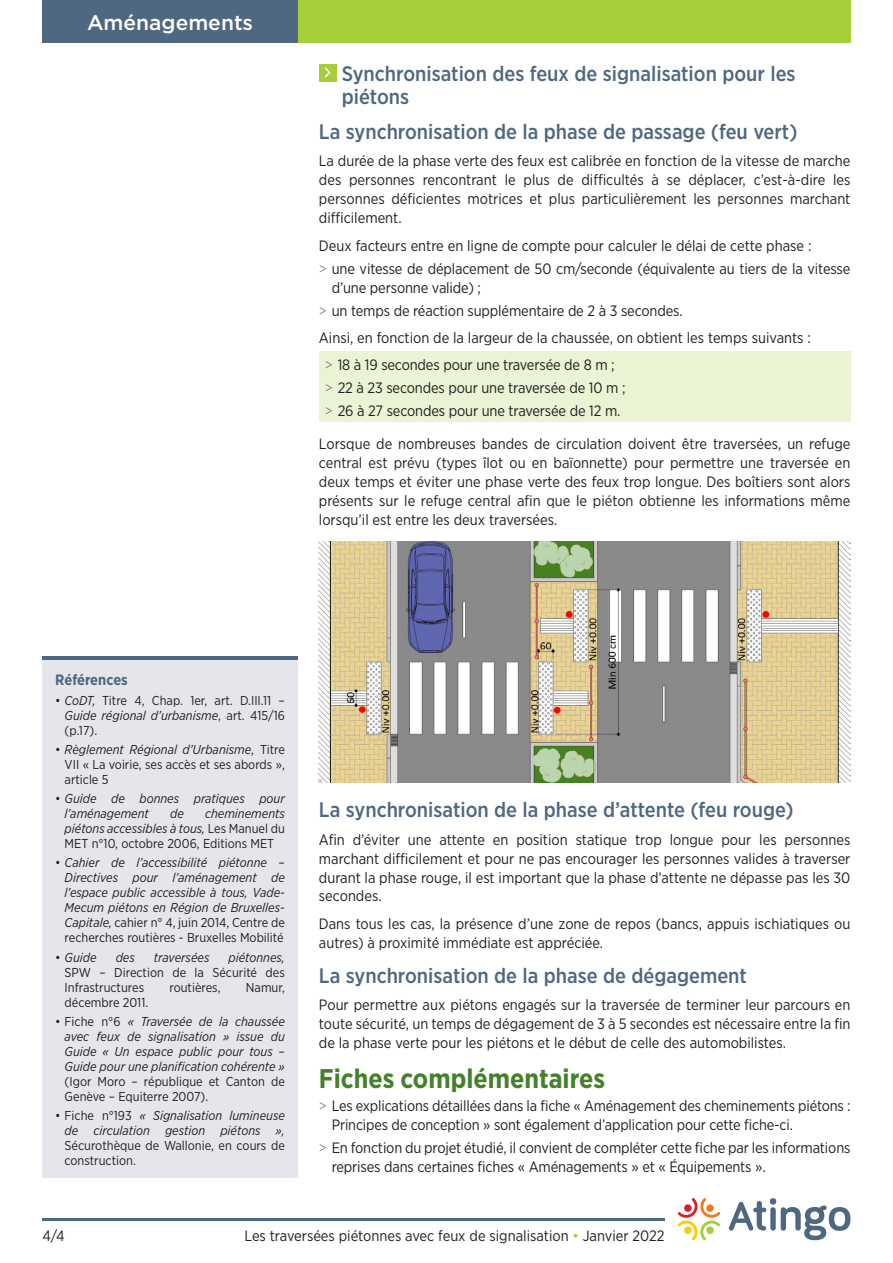
<style>
.page{position:relative;width:893px;height:1263px;background:#fff}
.page>*{position:absolute;margin:0;border:0;box-sizing:border-box;transform-origin:0 0}
.Titre__02{font:700 27px "Gotham Narrow";color:#45812b}
.Titre__03{font:500 21px/22.5px "Gotham Narrow";color:#4f6881}
.t1{font:500 21px "Gotham";color:#fff}
.Body{font:15px/18.9px "Gotham Narrow";color:#231f20;text-align:justify}
.Énumérations{font:15px/18.9px "Gotham Narrow";letter-spacing:-.01em;color:#231f20}
.Titre__02-2{font:700 15px "Gotham Narrow";color:#4f6881}
.Références{font:italic 12.9px/15px "Gotham Narrow";color:#231f20;text-align:justify}
.Références-2{font:12.9px/15px "Gotham Narrow";color:#231f20;text-align:justify}
.s1{font-weight:300;color:#4f6881}
.s2{font-style:italic}
.s3{font-style:normal}
.s4{color:#a6ce39}
</style>
<div class="page">
<hr style="left:43px;top:1218px;width:622px;height:2px;background:#4f6881">
<svg style="left:678px;top:1198px;width:42px;height:42px"></svg>
<svg style="left:729px;top:1198px;width:121px;height:42px"></svg>
<div style="left:43px;top:0;width:255px;height:43px;background:#4f6881"></div>
<div style="left:298px;top:0;width:552px;height:43px;background:#a6ce39"></div>
<div style="left:319px;top:64px;width:17px;height:17px;background:#a6ce39"></div>
<svg style="left:324px;top:67px;width:7px;height:11px"></svg>
<div style="left:319px;top:352px;width:531px;height:70px;background:#ebf3d5"></div>
<img style="left:319px;top:542px;width:531px;height:240px">
<div style="left:43px;top:656px;width:255px;height:5px;background:#4f6881"></div>
<div style="left:43px;top:661px;width:255px;height:517px;background:#e5e6eb"></div>
<h2 class="t1" style="left:87px;top:9px;width:168px">Aménagements</h2>
<h3 class="Titre__03" style="left:342px;top:62px;width:455px">Synchronisation des feux de signalisation pour les piétons</h3>
<h3 class="Titre__03" style="left:319px;top:120px;width:480px">La synchronisation de la phase de passage (feu vert)</h3>
<p class="Body" style="left:319px;top:151px;width:533px">La durée de la phase verte des feux est calibrée en fonction de la vitesse de marche des personnes rencontrant le plus de difficultés à se déplacer, c’est-à-dire les personnes déficientes motrices et plus particulièrement les personnes marchant difficilement.</p>
<p class="Body" style="left:319px;top:235px;width:494px">Deux facteurs entre en ligne de compte pour calculer le délai de cette phase :</p>
<p class="Énumérations" style="left:332px;top:259px;width:520px;text-indent:-13px"><span class="s1">&gt;</span> une vitesse de déplacement de 50 cm/seconde (équivalente au tiers de la vitesse d’une personne valide) ;</p>
<p class="Énumérations" style="left:319px;top:301px;width:365px"><span class="s1">&gt;</span> un temps de réaction supplémentaire de 2 à 3 secondes.</p>
<p class="Body" style="left:319px;top:328px;width:493px">Ainsi, en fonction de la largeur de la chaussée, on obtient les temps suivants :</p>
<p class="Énumérations" style="left:325px;top:355px;width:291px"><span class="s1">&gt;</span> 18 à 19 secondes pour une traversée de 8 m ;</p>
<p class="Énumérations" style="left:325px;top:378px;width:302px"><span class="s1">&gt;</span> 22 à 23 secondes pour une traversée de 10 m ;</p>
<p class="Énumérations" style="left:325px;top:401px;width:297px"><span class="s1">&gt;</span> 26 à 27 secondes pour une traversée de 12 m.</p>
<p class="Body" style="left:319px;top:434px;width:533px">Lorsque de nombreuses bandes de circulation doivent être traversées, un refuge central est prévu (types îlot ou en baïonnette) pour permettre une traversée en deux temps et éviter une phase verte des feux trop longue. Des boîtiers sont alors présents sur le refuge central afin que le piéton obtienne les informations même lorsqu’il est entre les deux traversées.</p>
<h2 class="Titre__02-2" style="left:55px;top:670px;width:74px">Références</h2>
<p class="Références-2" style="left:65px;top:692px;width:222px;text-indent:-9px">• <span class="s2">CoDT,</span> Titre 4, Chap. 1er, art. D.III.11 – <span class="s2">Guide régional d’urbanisme</span>, art. 415/16 (p.17).</p>
<p class="Références-2" style="left:65px;top:741px;width:222px;text-indent:-9px">• <span class="s2">Règlement Régional d’Urbanisme</span>, Titre VII « La voirie, ses accès et ses abords », article 5</p>
<p class="Références" style="left:65px;top:791px;width:222px;text-indent:-9px"><span class="s3">•</span> Guide de bonnes pratiques pour l’aménagement</p>
<p class="Références-2" style="left:65px;top:806px;width:222px;text-indent:140px"><span class="s2">cheminements piétons accessibles à tous,</span> Les Manuel du MET n°10, octobre 2006, Editions MET</p>
<p class="Références" style="left:65px;top:855px;width:222px;text-indent:-9px"><span class="s3">•</span> Cahier de l’accessibilité piétonne – Directives pour l’aménagement de l’espace public accessible à tous, Vade-Mecum piétons en Région de Bruxelles-Capitale, <span class="s3">cahier n° 4, juin 2014, Centre de recherches routières - Bruxelles Mobilité</span></p>
<p class="Références" style="left:55px;top:949px;width:43px"><span class="s3">•</span> Guide</p>
<p class="Références" style="left:116px;top:949px;width:21px">des</p>
<p class="Références" style="left:154px;top:949px;width:57px">traversées</p>
<p class="Références" style="left:170px;top:806px;width:15px">de</p>
<p class="Références-2" style="left:65px;top:949px;width:222px;text-indent:164px"><span class="s2">piétonnes, </span>SPW – Direction de la Sécurité des Infrastructures</p>
<p class="Références-2" style="left:169px;top:979px;width:53px">routières,</p>
<p class="Références-2" style="left:246px;top:979px;width:40px">Namur,</p>
<p class="Références-2" style="left:65px;top:994px;width:85px">décembre 2011.</p>
<p class="Références" style="left:65px;top:1014px;width:222px;text-indent:-9px"><span class="s3">• Fiche n°6</span> « Traversée de la chaussée avec feux de signalisation » issue du Guide « Un espace public pour tous – Guide pour une planification cohérente » <span class="s3">(Igor Moro – république et Canton de Genève – Equiterre 2007).</span></p>
<p class="Références-2" style="left:65px;top:1108px;width:222px;text-indent:-9px">• Fiche n°193 <span class="s2">« Signalisation lumineuse de circulation gestion piétons », </span>Sécurothèque de Wallonie, en cours de construction.</p>
<h3 class="Titre__03" style="left:319px;top:798px;width:476px">La synchronisation de la phase d’attente (feu rouge)</h3>
<p class="Body" style="left:319px;top:830px;width:533px">Afin d’éviter une attente en position statique trop longue pour les personnes marchant difficilement et pour ne pas encourager les personnes valides à traverser durant la phase rouge, il est important que la phase d’attente ne dépasse pas les 30 secondes.</p>
<p class="Body" style="left:319px;top:914px;width:533px">Dans tous les cas, la présence d’une zone de repos (bancs, appuis ischiatiques ou autres) à proximité immédiate est appréciée.</p>
<h3 class="Titre__03" style="left:319px;top:964px;width:429px">La synchronisation de la phase de dégagement</h3>
<p class="Body" style="left:319px;top:995px;width:533px">Pour permettre aux piétons engagés sur la traversée de terminer leur parcours en toute sécurité, un temps de dégagement de 3 à 5 secondes est nécessaire entre la fin de la phase verte pour les piétons et le début de celle des automobilistes.</p>
<h2 class="Titre__02" style="left:319px;top:1061px;width:288px">Fiches complémentaires</h2>
<p class="Énumérations" style="left:332px;top:1096px;width:520px;text-indent:-13px"><span class="s1">&gt;</span> Les explications détaillées dans la fiche « Aménagement des cheminements piétons :<br>Principes de conception » sont également d’application pour cette fiche-ci.</p>
<p class="Énumérations" style="left:332px;top:1138px;width:520px;text-indent:-13px"><span class="s1">&gt;</span> En fonction du projet étudié, il convient de compléter cette fiche par les informations reprises dans certaines fiches « Aménagements » et « Équipements ».</p>
<p class="Body" style="left:43px;top:1225px;width:24px">4/4</p>
<p class="Body" style="left:244px;top:1225px;width:422px">Les traversées piétonnes avec feux de signalisation <span class="s4">•</span> Janvier 2022</p>
</div>
